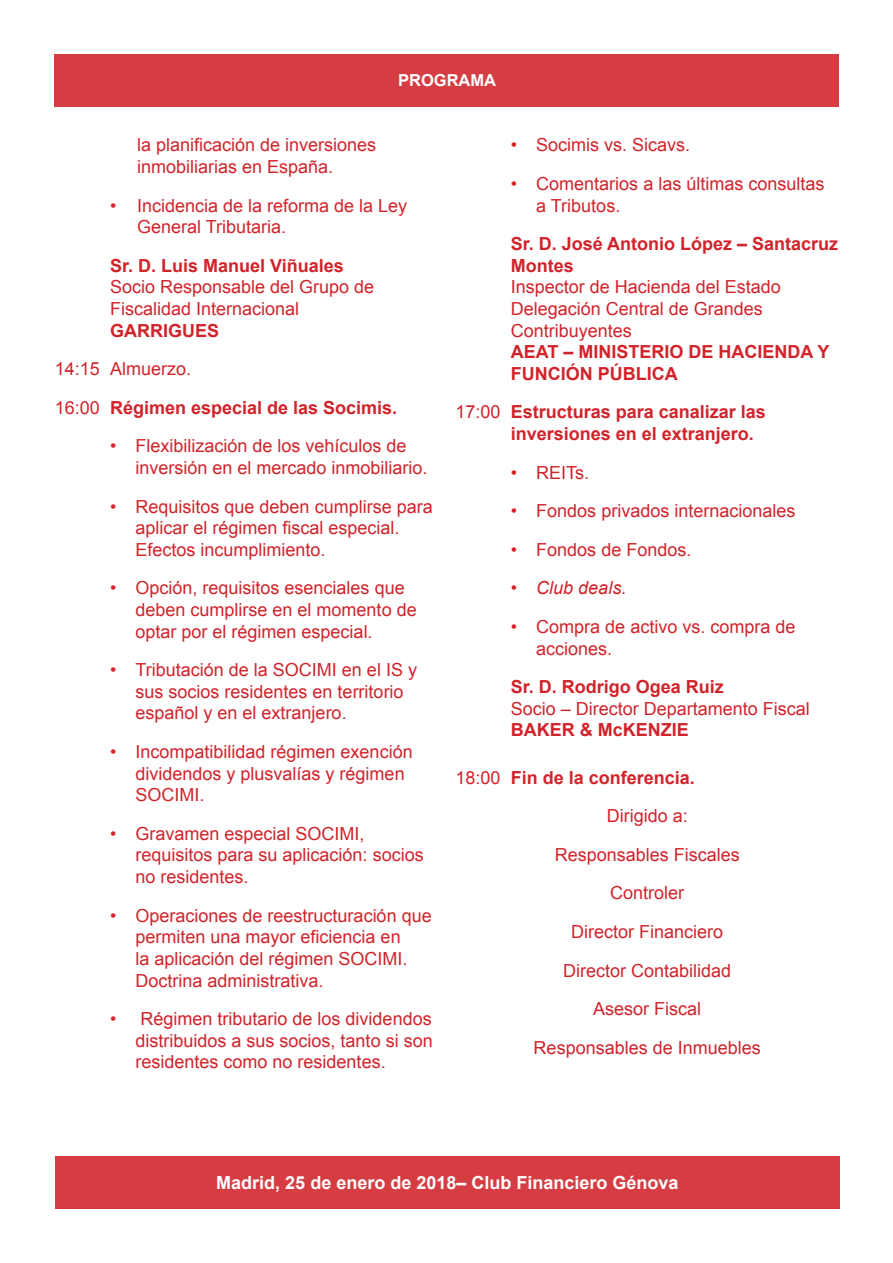
<style>
.page{position:relative;width:893px;height:1263px;background:#fff}
.page>*{position:absolute;margin:0;border:0;box-sizing:border-box;transform-origin:0 0}
.Ponente{font:18px/21.6px "Arial";color:#d1232a}
.Ponente-2{font:700 18px/21.6px "Arial";color:#d1232a}
.Ponencias{font:18px "Arial";color:#d1232a}
.Ponencias-2{font:700 18px/21.6px "Arial";color:#d1232a}
.t1{font:700 18px "Arial";color:#fff}
.t2{font:italic 18px "Arial";color:#d1232a}
.t3{font:700 16.5px "Arial";color:#fff}
.s1{font-weight:700}
.s2{font-weight:400}
</style>
<div class="page">
<div style="left:55px;top:54px;width:784px;height:52px;background:#d63d42"></div>
<div style="left:55px;top:1157px;width:784px;height:52px;background:#d63d42"></div>
<p class="t3" style="left:398px;top:69px;width:100px">PROGRAMA</p>
<p class="Ponente" style="left:137px;top:134px;width:241px">la planificación de inversiones inmobiliarias en España.</p>
<p class="Ponente" style="left:137px;top:195px;width:272px;text-indent:-27px">• Incidencia de la reforma de la Ley<br>General Tributaria.</p>
<p class="Ponente" style="left:110px;top:255px;width:266px"><span class="s1">Sr. D. Luis Manuel Viñuales<br></span>Socio Responsable del Grupo de<br>Fiscalidad Internacional<br><span class="s1">GARRIGUES</span></p>
<p class="Ponencias" style="left:55px;top:357px;width:138px">14:15 Almuerzo.</p>
<p class="Ponencias-2" style="left:55px;top:397px;width:344px"><span class="s2">16:00</span> Régimen especial de las Socimis.</p>
<p class="Ponente" style="left:136px;top:435px;width:294px;text-indent:-26px">• Flexibilización de los vehículos de inversión en el mercado inmobiliario.</p>
<p class="Ponente" style="left:136px;top:496px;width:299px;text-indent:-26px">• Requisitos que deben cumplirse para aplicar el régimen fiscal especial.<br>Efectos incumplimiento.</p>
<p class="Ponente" style="left:136px;top:577px;width:283px;text-indent:-26px">• Opción, requisitos esenciales que deben cumplirse en el momento de optar por el régimen especial.</p>
<p class="Ponente" style="left:136px;top:659px;width:283px;text-indent:-26px">• Tributación de la SOCIMI en el IS y sus socios residentes en territorio español y en el extranjero.</p>
<p class="Ponente" style="left:136px;top:741px;width:279px;text-indent:-26px">• Incompatibilidad régimen exención dividendos y plusvalías y régimen<br>SOCIMI.</p>
<p class="Ponente" style="left:136px;top:823px;width:290px;text-indent:-26px">• Gravamen especial SOCIMI, requisitos para su aplicación: socios no residentes.</p>
<p class="Ponente" style="left:136px;top:905px;width:298px;text-indent:-26px">• Operaciones de reestructuración que permiten una mayor eficiencia en<br>la aplicación del régimen SOCIMI.<br>Doctrina administrativa.</p>
<p class="Ponente" style="left:136px;top:1008px;width:299px;text-align:justify;text-indent:-26px">• Régimen tributario de los dividendos distribuidos a sus socios, tanto si son residentes como no residentes.</p>
<p class="Ponente" style="left:511px;top:134px;width:181px">• Socimis vs. Sicavs.</p>
<p class="Ponente" style="left:536px;top:173px;width:290px;text-indent:-26px">• Comentarios a las últimas consultas a Tributos.</p>
<p class="Ponente-2" style="left:511px;top:234px;width:329px">Sr. D. José Antonio López – Santacruz<br>Montes<br><span class="s2">Inspector de Hacienda del Estado<br>Delegación Central de Grandes<br>Contribuyentes<br></span>AEAT – MINISTERIO DE HACIENDA Y<br>FUNCIÓN PÚBLICA</p>
<p class="Ponencias-2" style="left:511px;top:402px;width:257px;text-indent:-55px"><span class="s2">17:00</span> Estructuras para canalizar las inversiones en el extranjero.</p>
<p class="Ponente" style="left:511px;top:462px;width:80px">• REITs.</p>
<p class="Ponente" style="left:511px;top:500px;width:286px">• Fondos privados internacionales</p>
<p class="Ponente" style="left:511px;top:539px;width:182px">• Fondos de Fondos.</p>
<p class="t2" style="left:511px;top:576px;width:117px">• Club deals.</p>
<p class="Ponente" style="left:536px;top:616px;width:261px;text-indent:-26px">• Compra de activo vs. compra de acciones.</p>
<p class="Ponente-2" style="left:511px;top:677px;width:301px">Sr. D. Rodrigo Ogea Ruiz<br><span class="s2">Socio – Director Departamento Fiscal<br></span>BAKER &amp; McKENZIE</p>
<p class="Ponencias-2" style="left:455px;top:767px;width:241px"><span class="s2">18:00</span> Fin de la conferencia.</p>
<p class="Ponencias" style="left:607px;top:804px;width:83px">Dirigido a:</p>
<p class="Ponencias" style="left:555px;top:843px;width:187px">Responsables Fiscales</p>
<p class="Ponencias" style="left:610px;top:881px;width:76px">Controler</p>
<p class="Ponencias" style="left:571px;top:920px;width:154px">Director Financiero</p>
<p class="Ponencias" style="left:563px;top:958px;width:170px">Director Contabilidad</p>
<p class="Ponencias" style="left:593px;top:997px;width:110px">Asesor Fiscal</p>
<p class="Ponencias" style="left:534px;top:1036px;width:229px">Responsables de Inmuebles</p>
<p class="t1" style="left:216px;top:1171px;width:464px">Madrid, 25 de enero de 2018– Club Financiero Génova</p>
</div>
